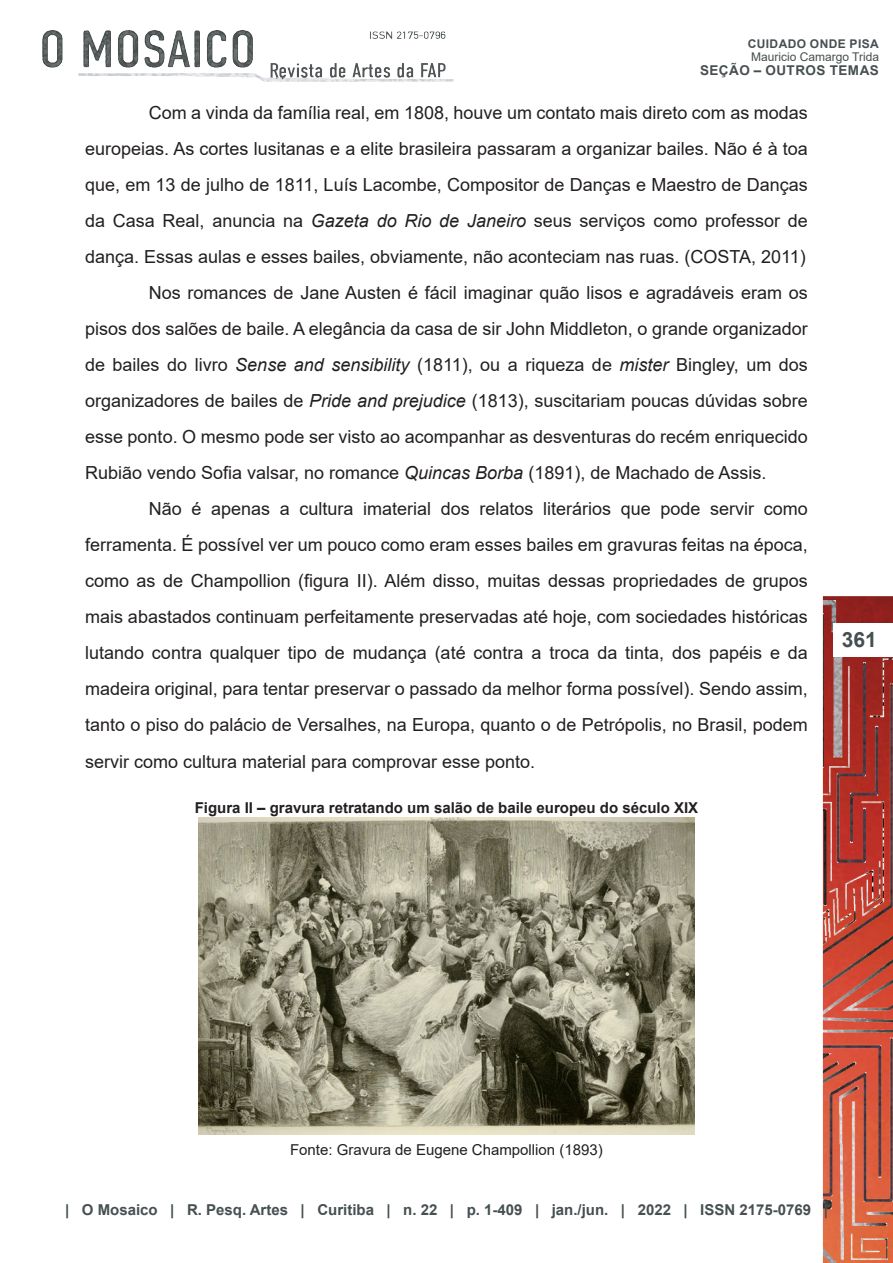
<style>
.page{position:relative;width:893px;height:1263px;background:#fff}
.page>*{position:absolute;margin:0;border:0;box-sizing:border-box;transform-origin:0 0}
.t1{font:700 21px "Arial";color:#464f50}
.Corpo{font:18px/36px "Arial";color:#231f20;text-align:justify}
.t2{font:700 15px "Arial";color:#464f51}
.figura{font:700 15px "Arial";color:#231f20}
.figura_-_Fonte{font:15px "Arial";color:#231f20}
.t3{font:700 13.5px "Arial";letter-spacing:.035em;color:#474f50}
.t4{font:12px "Arial";color:#474f50}
.t5{font:700 12px "Arial";letter-spacing:.035em;color:#474f50}
.s1{font-style:italic}
</style>
<div class="page">
<img style="left:42px;top:30px;width:851px;height:1233px">
<div style="left:833px;top:623px;width:60px;height:34px;background:#fff"></div>
<img style="left:198px;top:817px;width:497px;height:318px">
<p class="t5" style="left:748px;top:35px;width:133px">CUIDADO ONDE PISA</p>
<p class="t4" style="left:751px;top:49px;width:130px">Mauricio Camargo Trida</p>
<p class="t3" style="left:700px;top:60px;width:180px">SEÇÃO – OUTROS TEMAS</p>
<p class="Corpo" style="left:85px;top:95px;width:724px;text-indent:64px">Com a vinda da família real, em 1808, houve um contato mais direto com as modas europeias. As cortes lusitanas e a elite brasileira passaram a organizar bailes. Não é à toa que, em 13 de julho de 1811, Luís Lacombe, Compositor de Danças e Maestro de Danças da Casa Real, anuncia na <span class="s1">Gazeta do Rio de Janeiro</span> seus serviços como professor de dança. Essas aulas e esses bailes, obviamente, não aconteciam nas ruas. (COSTA, 2011)</p>
<p class="Corpo" style="left:85px;top:275px;width:724px;text-indent:64px">Nos romances de Jane Austen é fácil imaginar quão lisos e agradáveis eram os pisos dos salões de baile. A elegância da casa de sir John Middleton, o grande organizador de bailes do livro <span class="s1">Sense and sensibility</span> (1811), ou a riqueza de <span class="s1">mister</span> Bingley, um dos organizadores de bailes de <span class="s1">Pride and prejudice</span> (1813), suscitariam poucas dúvidas sobre esse ponto. O mesmo pode ser visto ao acompanhar as desventuras do recém enriquecido Rubião vendo Sofia valsar, no romance <span class="s1">Quincas Borba</span> (1891), de Machado de Assis.</p>
<p class="Corpo" style="left:85px;top:491px;width:724px;text-indent:64px">Não é apenas a cultura imaterial dos relatos literários que pode servir como ferramenta. É possível ver um pouco como eram esses bailes em gravuras feitas na época, como as de Champollion (figura II). Além disso, muitas dessas propriedades de grupos mais abastados continuam perfeitamente preservadas até hoje, com sociedades históricas lutando contra qualquer tipo de mudança (até contra a troca da tinta, dos papéis e da madeira original, para tentar preservar o passado da melhor forma possível). Sendo assim, tanto o piso do palácio de Versalhes, na Europa, quanto o de Petrópolis, no Brasil, podem servir como cultura material para comprovar esse ponto.</p>
<p class="figura" style="left:195px;top:797px;width:505px">Figura II – gravura retratando um salão de baile europeu do século XIX</p>
<p class="t1" style="left:842px;top:625px;width:37px">361</p>
<p class="figura_-_Fonte" style="left:290px;top:1139px;width:314px">Fonte: Gravura de Eugene Champollion (1893)</p>
<p class="t2" style="left:65px;top:1199px;width:764px">| O Mosaico | R. Pesq. Artes | Curitiba | n. 22 | p. 1-409 | jan./jun. | 2022 | ISSN 2175-0769 |</p>
</div>
